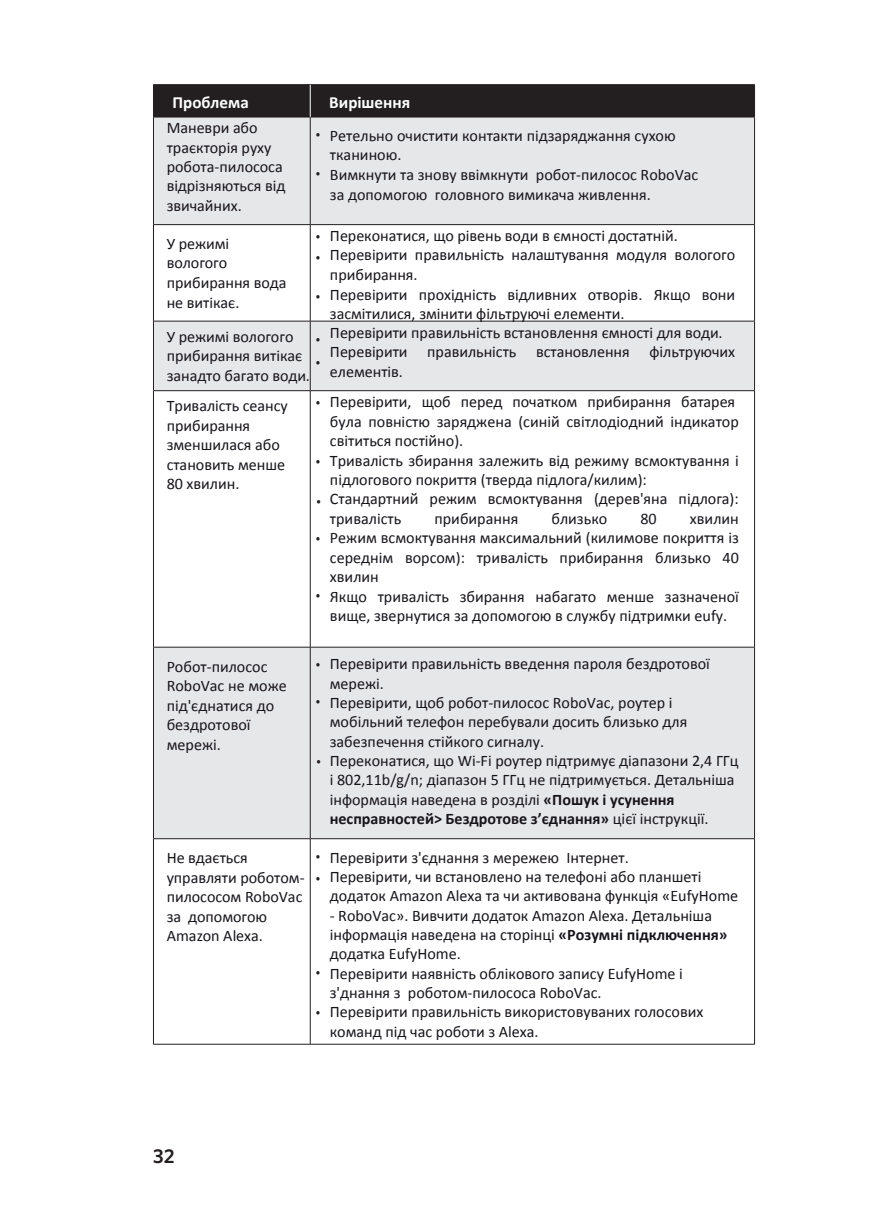
<style>
.page{position:relative;width:874px;height:1225px;background:#fff}
.page>*{position:absolute;margin:0;border:0;box-sizing:border-box;transform-origin:0 0}
.t1{font:600 20px "Whitney";color:#231f20}
.t2{font:700 17px "Calibri";color:#fff}
.t3{font:16px/19.4px "Calibri";color:#17141a}
.t4{font:300 16px/21px "Source Sans Pro";color:#231f20}
.s1{font-weight:700}
</style>
<div class="page">
<div style="left:154px;top:85px;width:599px;height:32px;background:#231f20"></div>
<svg style="left:154px;top:118px;width:599px;height:720px;fill:#e6e7e9"></svg>
<hr style="left:153px;top:84px;width:157px;height:1px;background:#231f20">
<hr style="left:153px;top:85px;width:1px;height:32px;background:#231f20">
<hr style="left:310px;top:84px;width:444px;height:1px;background:#231f20">
<hr style="left:753px;top:85px;width:1px;height:32px;background:#231f20">
<hr style="left:153px;top:117px;width:157px;height:1px;background:#231f20">
<hr style="left:310px;top:117px;width:444px;height:1px;background:#231f20">
<hr style="left:153px;top:117px;width:1px;height:107px;background:#231f20">
<hr style="left:310px;top:117px;width:1px;height:107px;background:#231f20">
<hr style="left:753px;top:117px;width:1px;height:107px;background:#231f20">
<hr style="left:153px;top:224px;width:157px;height:1px;background:#231f20">
<hr style="left:153px;top:225px;width:1px;height:96px;background:#231f20">
<hr style="left:310px;top:224px;width:444px;height:1px;background:#231f20">
<hr style="left:310px;top:225px;width:1px;height:96px;background:#231f20">
<hr style="left:753px;top:225px;width:1px;height:96px;background:#231f20">
<hr style="left:153px;top:321px;width:157px;height:1px;background:#231f20">
<hr style="left:153px;top:321px;width:1px;height:69px;background:#231f20">
<hr style="left:310px;top:321px;width:444px;height:1px;background:#231f20">
<hr style="left:310px;top:321px;width:1px;height:69px;background:#231f20">
<hr style="left:753px;top:321px;width:1px;height:69px;background:#231f20">
<hr style="left:153px;top:390px;width:157px;height:1px;background:#231f20">
<hr style="left:153px;top:391px;width:1px;height:256px;background:#231f20">
<hr style="left:310px;top:390px;width:444px;height:1px;background:#231f20">
<hr style="left:310px;top:391px;width:1px;height:256px;background:#231f20">
<hr style="left:753px;top:391px;width:1px;height:256px;background:#231f20">
<hr style="left:153px;top:647px;width:157px;height:1px;background:#231f20">
<hr style="left:153px;top:647px;width:1px;height:191px;background:#231f20">
<hr style="left:310px;top:647px;width:444px;height:1px;background:#231f20">
<hr style="left:310px;top:647px;width:1px;height:191px;background:#231f20">
<hr style="left:753px;top:647px;width:1px;height:191px;background:#231f20">
<hr style="left:153px;top:838px;width:157px;height:1px;background:#231f20">
<hr style="left:153px;top:839px;width:1px;height:205px;background:#231f20">
<hr style="left:310px;top:838px;width:444px;height:1px;background:#231f20">
<hr style="left:310px;top:839px;width:1px;height:205px;background:#231f20">
<hr style="left:753px;top:839px;width:1px;height:205px;background:#231f20">
<hr style="left:153px;top:1044px;width:157px;height:1px;background:#231f20">
<hr style="left:310px;top:1044px;width:444px;height:1px;background:#231f20">
<hr style="left:310px;top:85px;width:1px;height:32px;background:#fff">
<p class="t2" style="left:172px;top:92px;width:78px">Проблема</p>
<p class="t3" style="left:166px;top:118px;width:120px">Маневри або траєкторія руху робота-пилососа відрізняються від звичайних.</p>
<p class="t3" style="left:166px;top:234px;width:121px">У режимі вологого прибирання вода не витікає.</p>
<p class="t3" style="left:166px;top:326px;width:145px">У режимі вологого прибирання витікає занадто багато води.</p>
<p class="t3" style="left:166px;top:396px;width:123px">Тривалість сеансу прибирання зменшилася або становить менше<br>80 хвилин.</p>
<p class="t4" style="left:316px;top:124px;width:6px">•</p>
<p class="t4" style="left:316px;top:163px;width:6px">•</p>
<p class="t4" style="left:316px;top:225px;width:6px">• •</p>
<p class="t4" style="left:316px;top:285px;width:6px">•</p>
<p class="t4" style="left:316px;top:327px;width:6px;line-height:23px">• •</p>
<p class="t4" style="left:316px;top:391px;width:6px">•</p>
<p class="t4" style="left:316px;top:450px;width:6px">•</p>
<p class="t4" style="left:316px;top:490px;width:6px">•</p>
<p class="t4" style="left:316px;top:527px;width:6px">•</p>
<p class="t3" style="left:166px;top:656px;width:122px">Робот-пилосос<br>RoboVac не може під'єднатися до бездротової мережі.</p>
<p class="t4" style="left:316px;top:584px;width:6px">•</p>
<p class="t4" style="left:316px;top:653px;width:6px">•</p>
<p class="t4" style="left:316px;top:690px;width:6px">•</p>
<p class="t4" style="left:316px;top:750px;width:6px">•</p>
<p class="t3" style="left:166px;top:848px;width:139px">Не вдається управляти роботом&shy;пилососом RoboVac за допомогою<br>Amazon Alexa.</p>
<p class="t4" style="left:316px;top:845px;width:6px;line-height:22px">• •</p>
<p class="t4" style="left:316px;top:961px;width:6px">•</p>
<p class="t4" style="left:316px;top:1001px;width:6px">•</p>
<p class="t2" style="left:329px;top:92px;width:83px">Вирішення</p>
<p class="t3" style="left:330px;top:126px;width:370px">Ретельно очистити контакти підзаряджання сухою тканиною.<br>Вимкнути та знову ввімкнути робот-пилосос RoboVac за допомогою головного вимикача живлення.</p>
<p class="t3" style="left:330px;top:226px;width:406px">Переконатися, що рівень води в ємності достатній.<br>Перевірити правильність налаштування модуля вологого прибирання.<br>Перевірити прохідність відливних отворів. Якщо вони засмітилися, змінити фільтруючі елементи.<br>Перевірити правильність встановлення ємності для води.<br>Перевірити правильність встановлення фільтруючих елементів.</p>
<p class="t3" style="left:330px;top:392px;width:410px">Перевірити, щоб перед початком прибирання батарея була повністю заряджена (синій світлодіодний індикатор світиться постійно).<br>Тривалість збирання залежить від режиму всмоктування і підлогового покриття (тверда підлога/килим):<br>Стандартний режим всмоктування (дерев'яна підлога): тривалість</p>
<p class="t3" style="left:434px;top:509px;width:85px">прибирання</p>
<p class="t3" style="left:551px;top:509px;width:57px">близько</p>
<p class="t3" style="left:640px;top:509px;width:18px">80</p>
<p class="t3" style="left:330px;top:509px;width:410px;text-indent:360px">хвилин Режим всмоктування максимальний (килимове покриття із середнім ворсом): тривалість прибирання близько 40 хвилин<br>Якщо тривалість збирання набагато менше зазначеної вище, звернутися за допомогою в службу підтримки eufy.</p>
<p class="t3" style="left:329px;top:654px;width:410px">Перевірити правильність введення пароля бездротової мережі.<br>Перевірити, щоб робот-пилосос RoboVac, роутер і мобільний телефон перебували досить близько для забезпечення стійкого сигналу.<br>Переконатися, що Wi-Fi роутер підтримує діапазони 2,4 ГГц і 802,11b/g/n; діапазон 5 ГГц не підтримується. Детальніша інформація наведена в розділі <span class="s1">«Пошук і усунення несправностей&gt; Бездротове з’єднання»</span> цієї інструкції.</p>
<p class="t3" style="left:329px;top:847px;width:410px">Перевірити з'єднання з мережею Інтернет.<br>Перевірити, чи встановлено на телефоні або планшеті додаток Amazon Alexa та чи активована функція «EufyHome</p>
<p class="t3" style="left:329px;top:905px;width:399px">- RoboVac». Вивчити додаток Amazon Alexa. Детальніша інформація наведена на сторінці <span class="s1">«Розумні підключення» </span>додатка EufyHome.<br>Перевірити наявність облікового запису EufyHome і з'днання з роботом-пилососа RoboVac.<br>Перевірити правильність використовуваних голосових команд під час роботи з Alexa.</p>
<p class="t1" style="left:153px;top:1143px;width:23px">32</p>
</div>
